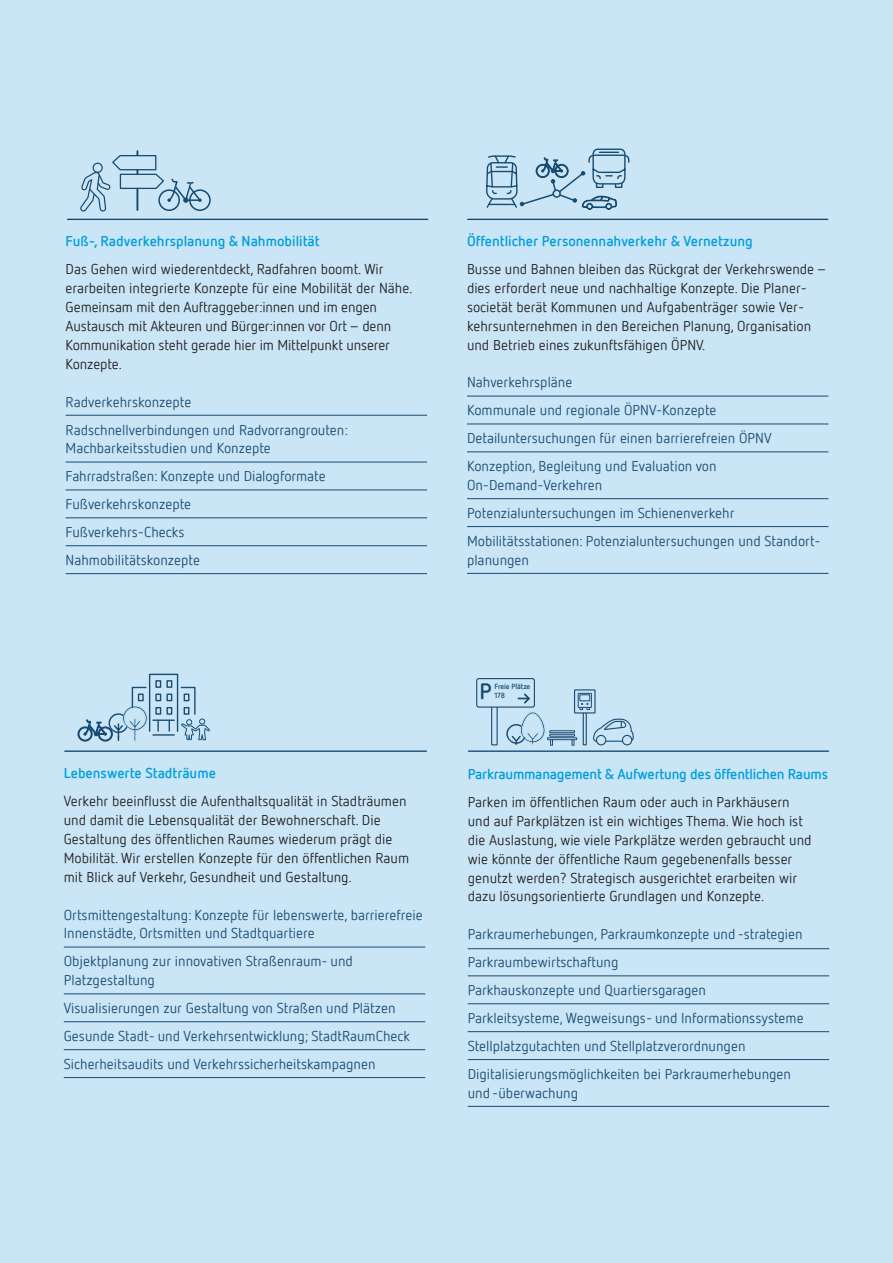
<style>
.page{position:relative;width:893px;height:1263px;background:#c9e5f6}
.page>*{position:absolute;margin:0;border:0;box-sizing:border-box;transform-origin:0 0}
.t1{font:700 22.35px "Netto Pro";color:#1b4a71}
.t2{font:14.25px/27.9px "Netto Pro";color:#1b4a71}
.t3{font:14.25px/18.9px "Netto Pro";color:#231f20}
.t4{font:700 14.25px "Netto Pro";color:#009fdb}
.t5{font:700 7.5px "Netto Pro";letter-spacing:-.015em;color:#1b4a71}
</style>
<div class="page">
<hr style="left:65px;top:750px;width:361px;height:2px;background:#174b71">
<div style="left:155px;top:680px;width:6px;height:8px;border:1px solid #174b71"></div>
<div style="left:155px;top:693px;width:6px;height:8px;border:1px solid #174b71"></div>
<div style="left:155px;top:707px;width:6px;height:8px;border:1px solid #174b71"></div>
<div style="left:166px;top:680px;width:6px;height:8px;border:1px solid #174b71"></div>
<div style="left:166px;top:693px;width:6px;height:8px;border:1px solid #174b71"></div>
<div style="left:166px;top:707px;width:6px;height:8px;border:1px solid #174b71"></div>
<svg style="left:78px;top:686px;width:69px;height:55px"></svg>
<svg style="left:180px;top:686px;width:30px;height:54px"></svg>
<div style="left:149px;top:674px;width:29px;height:58px;border:1px solid #174b71"></div>
<hr style="left:153px;top:719px;width:21px;height:2px;background:#174b71">
<hr style="left:153px;top:734px;width:21px;height:2px;background:#174b71">
<svg style="left:157px;top:721px;width:2px;height:10px"></svg>
<hr style="left:66px;top:415px;width:361px;height:1px;background:#1b4a71">
<hr style="left:66px;top:462px;width:361px;height:1px;background:#1b4a71">
<hr style="left:66px;top:490px;width:361px;height:1px;background:#1b4a71">
<hr style="left:66px;top:517px;width:361px;height:1px;background:#1b4a71">
<hr style="left:66px;top:545px;width:361px;height:1px;background:#1b4a71">
<hr style="left:66px;top:573px;width:361px;height:1px;background:#1b4a71">
<hr style="left:68px;top:219px;width:360px;height:1px;background:#174b71">
<hr style="left:136px;top:151px;width:2px;height:59px;background:#174b71">
<svg style="left:80px;top:154px;width:131px;height:58px"></svg>
<hr style="left:64px;top:947px;width:361px;height:1px;background:#1b4a71">
<hr style="left:64px;top:993px;width:361px;height:1px;background:#1b4a71">
<hr style="left:64px;top:1021px;width:361px;height:1px;background:#1b4a71">
<hr style="left:64px;top:1049px;width:361px;height:1px;background:#1b4a71">
<hr style="left:64px;top:1077px;width:361px;height:1px;background:#1b4a71">
<hr style="left:468px;top:219px;width:360px;height:1px;background:#174b71">
<svg style="left:486px;top:148px;width:144px;height:62px"></svg>
<hr style="left:467px;top:396px;width:361px;height:1px;background:#1b4a71">
<hr style="left:467px;top:424px;width:361px;height:1px;background:#1b4a71">
<hr style="left:467px;top:451px;width:361px;height:1px;background:#1b4a71">
<hr style="left:467px;top:498px;width:361px;height:1px;background:#1b4a71">
<hr style="left:467px;top:526px;width:361px;height:1px;background:#1b4a71">
<hr style="left:467px;top:573px;width:361px;height:1px;background:#1b4a71">
<hr style="left:468px;top:750px;width:360px;height:2px;background:#174b71">
<hr style="left:468px;top:948px;width:361px;height:1px;background:#1b4a71">
<hr style="left:468px;top:975px;width:361px;height:1px;background:#1b4a71">
<hr style="left:468px;top:1003px;width:361px;height:1px;background:#1b4a71">
<hr style="left:468px;top:1031px;width:361px;height:1px;background:#1b4a71">
<hr style="left:468px;top:1059px;width:361px;height:1px;background:#1b4a71">
<hr style="left:468px;top:1106px;width:361px;height:1px;background:#1b4a71">
<svg style="left:593px;top:719px;width:41px;height:26px"></svg>
<div style="left:583px;top:712px;width:4px;height:33px;border:1px solid #1b4a71"></div>
<svg style="left:575px;top:690px;width:20px;height:23px"></svg>
<div style="left:574px;top:689px;width:22px;height:24px;border:1px solid #1b4a71"></div>
<div style="left:578px;top:693px;width:14px;height:15px;border:1px solid #1b4a71"></div>
<div style="left:580px;top:695px;width:10px;height:6px;background:#c9e5f6"></div>
<div style="left:579px;top:694px;width:11px;height:7px;border:1px solid #1b4a71"></div>
<svg style="left:579px;top:702px;width:11px;height:8px"></svg>
<svg style="left:491px;top:708px;width:7px;height:38px"></svg>
<div style="left:476px;top:678px;width:59px;height:30px;border:1px solid #1b4a71;border-radius:2px"></div>
<svg style="left:518px;top:693px;width:12px;height:10px"></svg>
<svg style="left:571px;top:740px;width:4px;height:6px"></svg>
<svg style="left:506px;top:712px;width:47px;height:34px"></svg>
<div style="left:547px;top:737px;width:30px;height:3px;border:1px solid #1b4a71"></div>
<div style="left:549px;top:734px;width:26px;height:2px;border:1px solid #1b4a71"></div>
<div style="left:549px;top:730px;width:26px;height:3px;border:1px solid #1b4a71"></div>
<p class="t4" style="left:66px;top:231px;width:256px">Fuß-, Radverkehrsplanung &amp; Nahmobilität</p>
<p class="t3" style="left:66px;top:259px;width:348px">Das Gehen wird wiederentdeckt, Radfahren boomt. Wir erarbeiten integrierte Konzepte für eine Mobilität der Nähe.<br>Gemeinsam mit den Auftraggeber:innen und im engen Austausch mit Akteuren und Bürger:innen vor Ort – denn Kommunikation steht gerade hier im Mittelpunkt unserer Konzepte.</p>
<p class="t2" style="left:66px;top:387px;width:284px">Radverkehrskonzepte<br>Radschnellverbindungen und Radvorrangrouten:</p>
<p class="t2" style="left:66px;top:434px;width:262px">Machbarkeitsstudien und Konzepte<br>Fahrradstraßen: Konzepte und Dialogformate<br>Fußverkehrskonzepte<br>Fußverkehrs-Checks<br>Nahmobilitätskonzepte</p>
<p class="t4" style="left:467px;top:231px;width:287px">Öffentlicher Personennahverkehr &amp; Vernetzung</p>
<p class="t3" style="left:467px;top:259px;width:362px">Busse und Bahnen bleiben das Rückgrat der Verkehrswende – dies erfordert neue und nachhaltige Konzepte. Die Planer&shy;societät berät Kommunen und Aufgabenträger sowie Ver&shy;kehrsunternehmen in den Bereichen Planung, Organisation und Betrieb eines zukunftsfähigen ÖPNV.</p>
<p class="t2" style="left:467px;top:368px;width:306px">Nahverkehrspläne<br>Kommunale und regionale ÖPNV-Konzepte Detailuntersuchungen für einen barrierefreien ÖPNV Konzeption, Begleitung und Evaluation von</p>
<p class="t2" style="left:467px;top:471px;width:355px">On-Demand-Verkehren<br>Potenzialuntersuchungen im Schienenverkehr<br>Mobilitätsstationen: Potenzialuntersuchungen und Standort-</p>
<p class="t2" style="left:467px;top:545px;width:64px">planungen</p>
<p class="t4" style="left:64px;top:763px;width:154px">Lebenswerte Stadträume</p>
<p class="t3" style="left:64px;top:791px;width:347px">Verkehr beeinflusst die Aufenthaltsqualität in Stadträumen und damit die Lebensqualität der Bewohnerschaft. Die Gestaltung des öffentlichen Raumes wiederum prägt die Mobilität. Wir erstellen Konzepte für den öffentlichen Raum mit Blick auf Verkehr, Gesundheit und Gestaltung.</p>
<p class="t2" style="left:64px;top:904px;width:360px;line-height:18.9px">Ortsmittengestaltung: Konzepte für lebenswerte, barrierefreie<br>Innenstädte, Ortsmitten und Stadtquartiere</p>
<p class="t2" style="left:64px;top:951px;width:291px;line-height:18.9px">Objektplanung zur innovativen Straßenraum- und<br>Platzgestaltung</p>
<p class="t2" style="left:64px;top:994px;width:348px">Visualisierungen zur Gestaltung von Straßen und Plätzen<br>Gesunde Stadt- und Verkehrsentwicklung; StadtRaumCheck<br>Sicherheitsaudits und Verkehrssicherheitskampagnen</p>
<h1 class="t1" style="left:479px;top:676px;width:14px">P</h1>
<p class="t5" style="left:494px;top:691px;width:12px">178</p>
<p class="t5" style="left:494px;top:681px;width:37px">Freie Plätze</p>
<p class="t4" style="left:468px;top:764px;width:362px">Parkraummanagement &amp; Aufwertung des öffentlichen Raums</p>
<p class="t3" style="left:468px;top:792px;width:345px">Parken im öffentlichen Raum oder auch in Parkhäusern und auf Parkplätzen ist ein wichtiges Thema. Wie hoch ist die Auslastung, wie viele Parkplätze werden gebraucht und wie könnte der öffentliche Raum gegebenenfalls besser genutzt werden? Strategisch ausgerichtet erarbeiten wir dazu lösungsorientierte Grundlagen und Konzepte.</p>
<p class="t2" style="left:468px;top:920px;width:337px">Parkraumerhebungen, Parkraumkonzepte und -strategien Parkraumbewirtschaftung<br>Parkhauskonzepte und Quartiersgaragen Parkleitsysteme, Wegweisungs- und Informationssysteme Stellplatzgutachten und Stellplatzverordnungen Digitalisierungsmöglichkeiten bei Parkraumerhebungen</p>
<p class="t2" style="left:468px;top:1078px;width:112px">und -überwachung</p>
</div>
